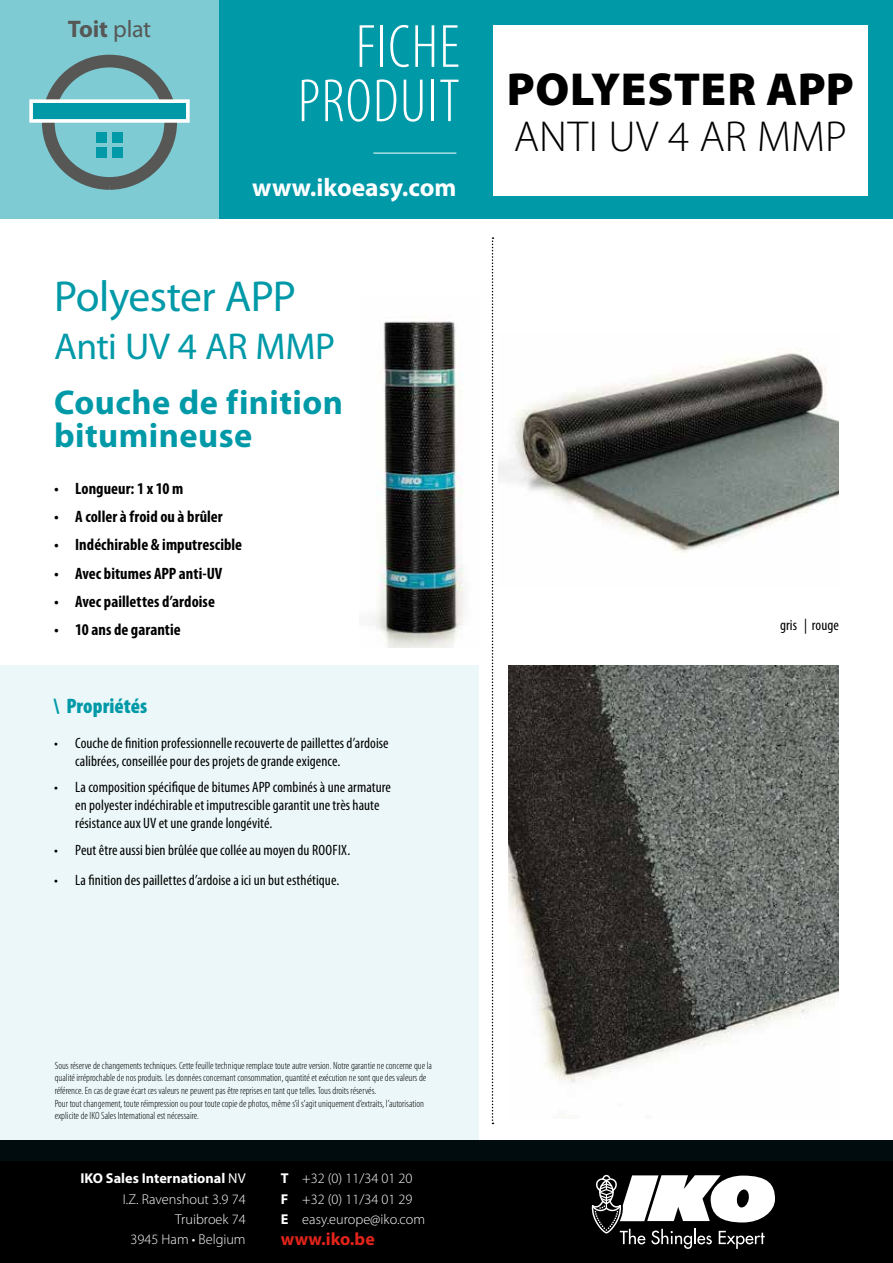
<style>
.page{position:relative;width:893px;height:1263px;background:#fff}
.page>*{position:absolute;margin:0;border:0;box-sizing:border-box;transform-origin:0 0}
.t1{font:300 condensed 61.65px/54.3px "Myriad Pro";letter-spacing:.02em;color:#fff;text-align:right}
.t2{font:900 46.5px "Myriad Pro";letter-spacing:.01em;color:#000}
.t3{font:43.5px "Myriad Pro";letter-spacing:-.015em;color:#0099a8}
.t4{font:300 43.5px "Myriad Pro";letter-spacing:.005em;color:#000}
.t5{font:37.5px "Myriad Pro";letter-spacing:-.015em;color:#0099a8}
.t6{font:700 34.5px/33px "Myriad Pro";letter-spacing:.015em;color:#0099a8}
.t7{font:700 25.5px "Myriad Pro";color:#fff}
.t8{font:700 24px "Myriad Pro";color:#575756}
.t9{font:900 condensed 21px "Myriad Pro";letter-spacing:.005em;color:#0099a8}
.t10{font:700 17.85px "Myriad Pro";letter-spacing:.005em;color:#e2231a}
.t11{font:700 condensed 16.5px "Myriad Pro";letter-spacing:.005em;color:#000}
.t12{font:condensed 15px/18px "Myriad Pro";letter-spacing:.005em;color:#000}
.t13{font:300 14.25px/20.2px "Myriad Pro";color:#fff;text-align:right}
.t14{font:300 condensed 10.5px/12.6px "Myriad Pro";color:#000}
.s1{font-weight:400}
.s2{font-weight:700}
</style>
<div class="page">
<div style="left:0;top:0;width:893px;height:219px;background:#0099a8"></div>
<div style="left:0;top:0;width:219px;height:219px;background:#7fcbd3"></div>
<div style="left:42px;top:55px;width:135px;height:135px;border:13px solid #575756;border-radius:50%"></div>
<div style="left:96px;top:132px;width:11px;height:11px;background:#0099a8"></div>
<div style="left:112px;top:132px;width:11px;height:11px;background:#0099a8"></div>
<div style="left:96px;top:147px;width:11px;height:11px;background:#0099a8"></div>
<div style="left:112px;top:147px;width:11px;height:11px;background:#0099a8"></div>
<svg style="left:29px;top:98px;width:161px;height:27px;background:#5bbbc4"></svg>
<div style="left:493px;top:26px;width:374px;height:170px;background:#fff"></div>
<div style="left:0;top:1140px;width:893px;height:123px;background:#000"></div>
<div style="left:0;top:1140px;width:893px;height:21px;background:#000c0d"></div>
<svg style="left:591px;top:1174px;width:184px;height:75px"></svg>
<svg style="left:492px;top:237px;width:1px;height:887px"></svg>
<div style="left:0;top:665px;width:479px;height:475px;background:#ebf7f8"></div>
<hr style="left:373px;top:153px;width:83px;height:1px;background:#fff">
<img style="left:508px;top:665px;width:331px;height:418px">
<img style="left:498px;top:353px;width:341px;height:200px">
<img style="left:373px;top:321px;width:91px;height:327px">
<h3 class="t8" style="left:68px;top:13px;width:85px">Toit <span class="s1">plat</span></h3>
<h1 class="t1" style="left:298px;top:19px;width:163px">FICHE<br>PRODUIT</h1>
<h3 class="t7" style="left:252px;top:170px;width:206px">www.ikoeasy.com</h3>
<h3 class="t3" style="left:54px;top:270px;width:243px">Polyester APP</h3>
<h3 class="t5" style="left:54px;top:323px;width:283px">Anti UV 4 AR MMP</h3>
<h3 class="t6" style="left:54px;top:384px;width:291px">Couche de finition bitumineuse</h3>
<h3 class="t11" style="left:54px;top:478px;width:131px">• Longueur: 1 x 10 m</h3>
<h3 class="t11" style="left:54px;top:506px;width:170px">• A coller à froid ou à brûler</h3>
<h3 class="t11" style="left:54px;top:534px;width:190px">• Indéchirable &amp; imputrescible</h3>
<h3 class="t11" style="left:54px;top:563px;width:170px">• Avec bitumes APP anti-UV</h3>
<h3 class="t11" style="left:54px;top:591px;width:162px">• Avec paillettes d’ardoise</h3>
<h3 class="t11" style="left:54px;top:619px;width:128px">• 10 ans de garantie</h3>
<h3 class="t9" style="left:54px;top:692px;width:95px">\\ Propriétés</h3>
<h3 class="t12" style="left:75px;top:734px;width:315px;text-indent:-21px">• Couche de finition professionnelle recouverte de paillettes d’ardoise calibrées, conseillée pour des projets de grande exigence.</h3>
<h3 class="t12" style="left:75px;top:778px;width:317px;text-indent:-21px">• La composition spécifique de bitumes APP combinés à une armature en polyester indéchirable et imputrescible garantit une très haute résistance aux UV et une grande longévité.</h3>
<h3 class="t12" style="left:54px;top:841px;width:298px">• Peut être aussi bien brûlée que collée au moyen du ROOFIX.</h3>
<h3 class="t12" style="left:54px;top:871px;width:287px">• La finition des paillettes d’ardoise a ici un but esthétique.</h3>
<h2 class="t2" style="left:507px;top:58px;width:349px">POLYESTER APP</h2>
<h3 class="t4" style="left:514px;top:111px;width:335px">ANTI UV 4 AR MMP</h3>
<h3 class="t12" style="left:780px;top:616px;width:60px">gris | rouge</h3>
<p class="t14" style="left:55px;top:1059px;width:379px">Sous réserve de changements techniques. Cette feuille technique remplace toute autre version. Notre garantie ne concerne que la qualité irréprochable de nos produits. Les données concernant consommation, quantité et exécution ne sont que des valeurs de référence. En cas de grave écart ces valeurs ne peuvent pas être reprises en tant que telles. Tous droits réservés.<br>Pour tout changement, toute réimpression ou pour toute copie de photos, même s’il s’agit uniquement d’extraits, l’autorisation explicite de IKO Sales International est nécessaire.</p>
<h3 class="t13" style="left:80px;top:1168px;width:167px"><span class="s2">IKO Sales International</span> <span class="s1">NV<br></span>I.Z. Ravenshout 3.9 74<br>Truibroek 74<br>3945 Ham • Belgium</h3>
<h3 class="t13" style="left:281px;top:1168px;width:146px;text-align:left"><span class="s2">T</span> +32 (0) 11/34 01 20<br><span class="s2">F</span> +32 (0) 11/34 01 29<br><span class="s2">E</span> easy.europe@iko.com</h3>
<h3 class="t10" style="left:281px;top:1227px;width:95px">www.iko.be</h3>
</div>
